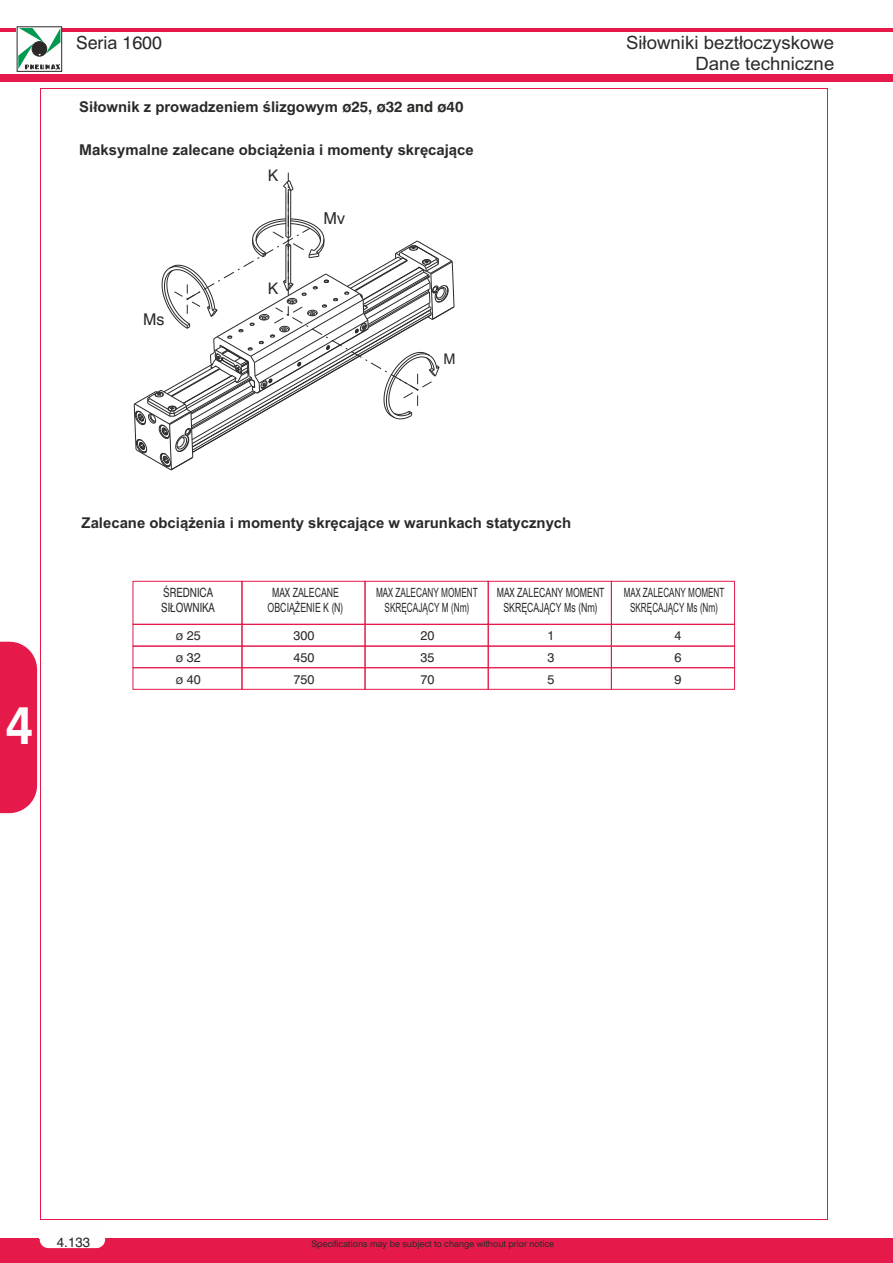
<style>
.page{position:relative;width:893px;height:1263px;background:#fff}
.page>*{position:absolute;margin:0;border:0;box-sizing:border-box;transform-origin:0 0}
.t1{font:700 54px "Swiss 721 BT";color:#fefefe;scale:.9 1}
.t2{font:18.45px/20.5px "Arial";color:#2b2a29;text-align:right}
.t3{font:18px "Swiss 721 BT";color:#2b2a29}
.t4{font:16.35px "Swiss 721 BT";color:#2b2a29}
.t5{font:16.2px "Swiss 721 BT";color:#2b2a29}
.t6{font:15.9px "Swiss 721 BT";color:#2b2a29}
.t7{font:700 14.85px "Arial";color:#2b2a29}
.t8{font:14.55px "Swiss 721 BT";color:#2b2a29}
.t9{font:13.5px "Swiss 721 BT";color:#2b2a29}
.t10{font:12.75px/15.3px "Arial";color:#2b2a29;text-align:center;scale:.69 1}
.t11{font:12.75px/15.3px "Arial";color:#2b2a29;text-align:center;scale:.64 1}
.t12{font:12.75px/15.3px "Arial";color:#2b2a29;text-align:center;scale:.65 1}
.t13{font:12.75px/21.9px "Swiss 721 BT";color:#2b2a29;text-align:justify}
.t14{font:12.75px/15.3px "Swiss 721 BT";color:#2b2a29;scale:.78 1}
.t15{font:9px "Swiss 721 BT";color:#2b2a29}
.s1{font-family:"Arial"}
.s2{font-family:"Swiss 721 BT"}
</style>
<div class="page">
<div style="left:0;top:1238px;width:893px;height:25px;background:#e51a4b"></div>
<svg style="left:40px;top:1239px;width:65px;height:9px"></svg>
<div style="left:40px;top:1223px;width:65px;height:16px;background:#fefefe"></div>
<div style="left:133px;top:581px;width:109px;height:43px;border:1px solid #e51a4b"></div>
<div style="left:242px;top:581px;width:123px;height:43px;border:1px solid #e51a4b"></div>
<div style="left:365px;top:581px;width:123px;height:43px;border:1px solid #e51a4b"></div>
<div style="left:488px;top:581px;width:124px;height:43px;border:1px solid #e51a4b"></div>
<div style="left:611px;top:581px;width:124px;height:43px;border:1px solid #e51a4b"></div>
<div style="left:133px;top:624px;width:109px;height:22px;border:1px solid #e51a4b"></div>
<div style="left:242px;top:624px;width:123px;height:22px;border:1px solid #e51a4b"></div>
<div style="left:365px;top:624px;width:123px;height:22px;border:1px solid #e51a4b"></div>
<div style="left:488px;top:624px;width:124px;height:22px;border:1px solid #e51a4b"></div>
<div style="left:611px;top:624px;width:124px;height:22px;border:1px solid #e51a4b"></div>
<div style="left:133px;top:646px;width:109px;height:22px;border:1px solid #e51a4b"></div>
<div style="left:242px;top:646px;width:123px;height:22px;border:1px solid #e51a4b"></div>
<div style="left:365px;top:646px;width:123px;height:22px;border:1px solid #e51a4b"></div>
<div style="left:488px;top:646px;width:124px;height:22px;border:1px solid #e51a4b"></div>
<div style="left:611px;top:646px;width:124px;height:22px;border:1px solid #e51a4b"></div>
<div style="left:133px;top:667px;width:109px;height:22px;border:1px solid #e51a4b"></div>
<div style="left:242px;top:667px;width:123px;height:22px;border:1px solid #e51a4b"></div>
<div style="left:365px;top:667px;width:123px;height:22px;border:1px solid #e51a4b"></div>
<div style="left:488px;top:667px;width:124px;height:22px;border:1px solid #e51a4b"></div>
<div style="left:611px;top:667px;width:124px;height:22px;border:1px solid #e51a4b"></div>
<svg style="left:134px;top:173px;width:321px;height:297px"></svg>
<hr style="left:40px;top:88px;width:1px;height:1131px;background:#e51a4b">
<hr style="left:827px;top:88px;width:1px;height:1131px;background:#e51a4b">
<hr style="left:40px;top:88px;width:787px;height:1px;background:#e51a4b">
<hr style="left:40px;top:1219px;width:787px;height:1px;background:#e51a4b">
<hr style="left:0;top:28px;width:893px;height:4px;background:#e51a4b">
<div style="left:0;top:74px;width:893px;height:7px;background:#e51a4b"></div>
<div style="left:17px;top:27px;width:45px;height:45px;border:1px solid #2b2a29"></div>
<svg style="left:18px;top:28px;width:42px;height:42px"></svg>
<div style="left:0;top:642px;width:37px;height:171px;background:#e51a4b"></div>
<p class="t3" style="left:76px;top:35px;width:87px">Seri<span class="s1">a</span> 1600</p>
<p class="t7" style="left:79px;top:101px;width:386px">Siłownik z prowadzeniem ślizgowym <span class="s2">ø25, ø32 and ø40</span></p>
<p class="t7" style="left:79px;top:144px;width:396px"><span class="s2">Ma</span>ksymalne zalecane obciążenia i momenty skręcające</p>
<p class="t5" style="left:143px;top:313px;width:23px">Ms</p>
<p class="t6" style="left:268px;top:169px;width:12px">K</p>
<p class="t6" style="left:268px;top:282px;width:12px">K</p>
<p class="t4" style="left:324px;top:212px;width:23px">Mv</p>
<p class="t8" style="left:443px;top:353px;width:14px">M</p>
<p class="t2" style="left:626px;top:34px;width:210px">Siłowniki beztłoczyskowe<br>Dane techniczne</p>
<h1 class="t1" style="left:6px;top:703px;width:32px">4</h1>
<p class="t7" style="left:82px;top:517px;width:491px">Zalecane obciążenia i momenty skręcające w warunkach statycznych</p>
<p class="t14" style="left:161px;top:586px;width:70px"><span class="s1">Ś</span>REDNICA<br>SI<span class="s1">Ł</span>OWNIKA</p>
<p class="t10" style="left:268px;top:586px;width:112px"><span class="s2">MAX</span> ZALECANE<br>OBCIĄŻENIE <span class="s2">K (N)</span></p>
<p class="t12" style="left:376px;top:586px;width:158px"><span class="s2">MAX</span> ZALECANY MOMENT<br>SKRĘCAJĄCY <span class="s2">M (Nm)</span></p>
<p class="t10" style="left:497px;top:586px;width:158px"><span class="s2">MAX</span> ZALECANY MOMENT<br>SKRĘCAJĄCY <span class="s2">Ms (Nm)</span></p>
<p class="t11" style="left:624px;top:586px;width:159px"><span class="s2">MAX</span> ZALECANY MOMENT<br>SKRĘCAJĄCY <span class="s2">Ms (Nm)</span></p>
<p class="t13" style="left:176px;top:626px;width:26px">ø 25 ø 32 ø 40</p>
<p class="t13" style="left:293px;top:626px;width:23px">300<br>450<br>750</p>
<p class="t13" style="left:420px;top:626px;width:16px">20<br>35<br>70</p>
<p class="t13" style="left:547px;top:626px;width:9px">1<br>3<br>5</p>
<p class="t13" style="left:674px;top:626px;width:9px">4<br>6<br>9</p>
<p class="t9" style="left:57px;top:1236px;width:35px">4.133</p>
<p class="t15" style="left:311px;top:1240px;width:244px">Specifications may be subject to change without prior notice</p>
</div>
